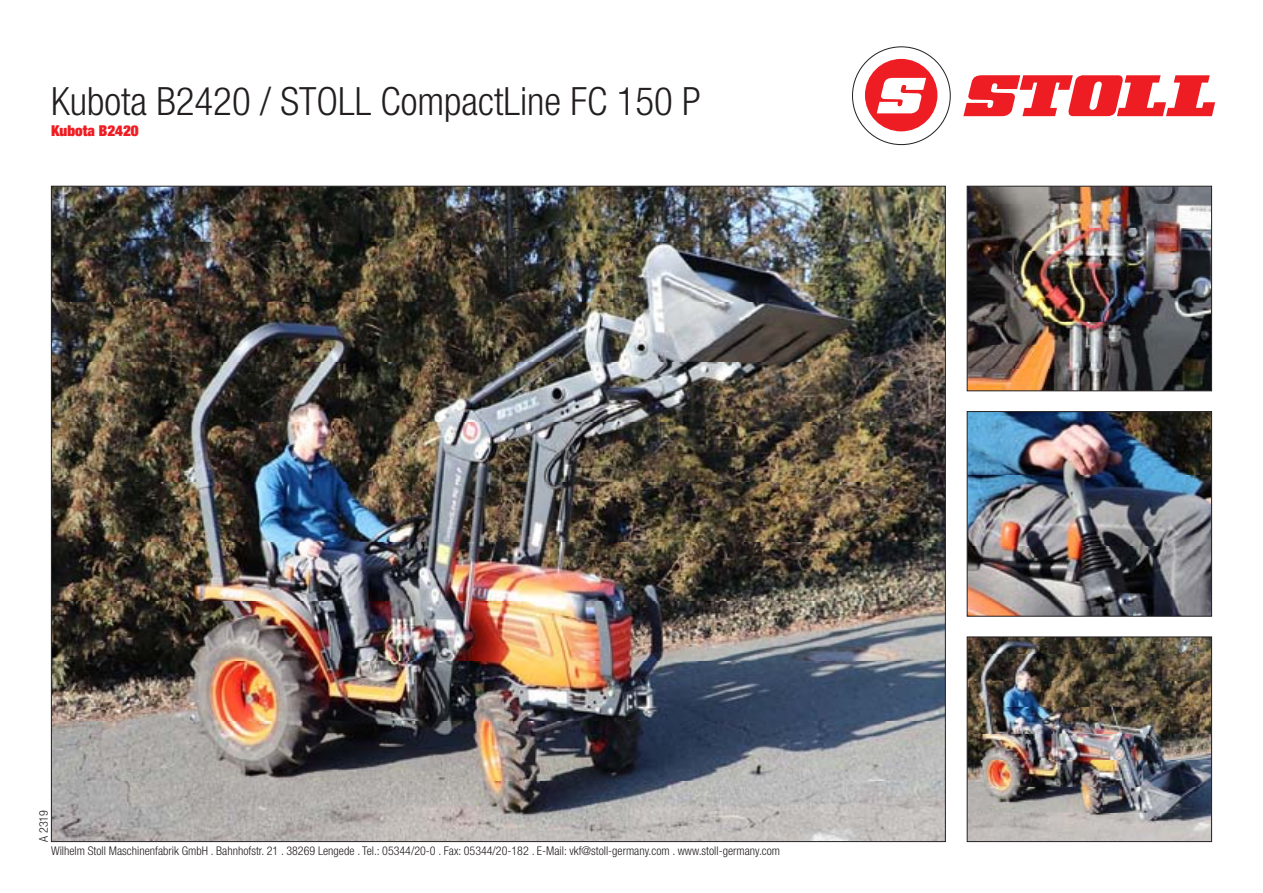
<style>
.page{position:relative;width:1263px;height:893px;background:#fff}
.page>*{position:absolute;margin:0;border:0;box-sizing:border-box;transform-origin:0 0}
.t1{font:300 condensed 39px "Helvetica Neue";color:#231f20}
.t2{font:700 30px "Arial";color:#000}
.t3{font:900 expanded 15px "Helvetica Neue";color:#ee1d23}
.t4{font:300 condensed 12px "Helvetica Neue";color:#231f20}
</style>
<div class="page">
<img style="left:51px;top:185px;width:1161px;height:657px">
<svg style="left:963px;top:75px;width:253px;height:41px"></svg>
<div style="left:865px;top:59px;width:72px;height:72px;background:#ee1d23;border-radius:50%"></div>
<svg style="left:877px;top:78px;width:49px;height:35px"></svg>
<h1 class="t1" style="left:51px;top:79px;width:651px">Kubota B2420 / STOLL CompactLine FC 150 P</h1>
<p class="t3" style="left:51px;top:121px;width:89px">Kubota B2420</p>
<h2 class="t2" style="left:51px;top:79px;width:658px">Kubota B2420 / STOLL CompactLine FC 150 P</h2>
<p class="t4" style="left:37px;top:842px;width:33px;rotate:-90deg">A 2319</p>
<p class="t4" style="left:51px;top:844px;width:730px">Wilhelm Stoll Maschinenfabrik GmbH . Bahnhofstr. 21 . 38269 Lengede . Tel.: 05344/20-0 . Fax: 05344/20-182 . E-Mail: vkf@stoll-germany.com . www.stoll-germany.com</p>
</div>
